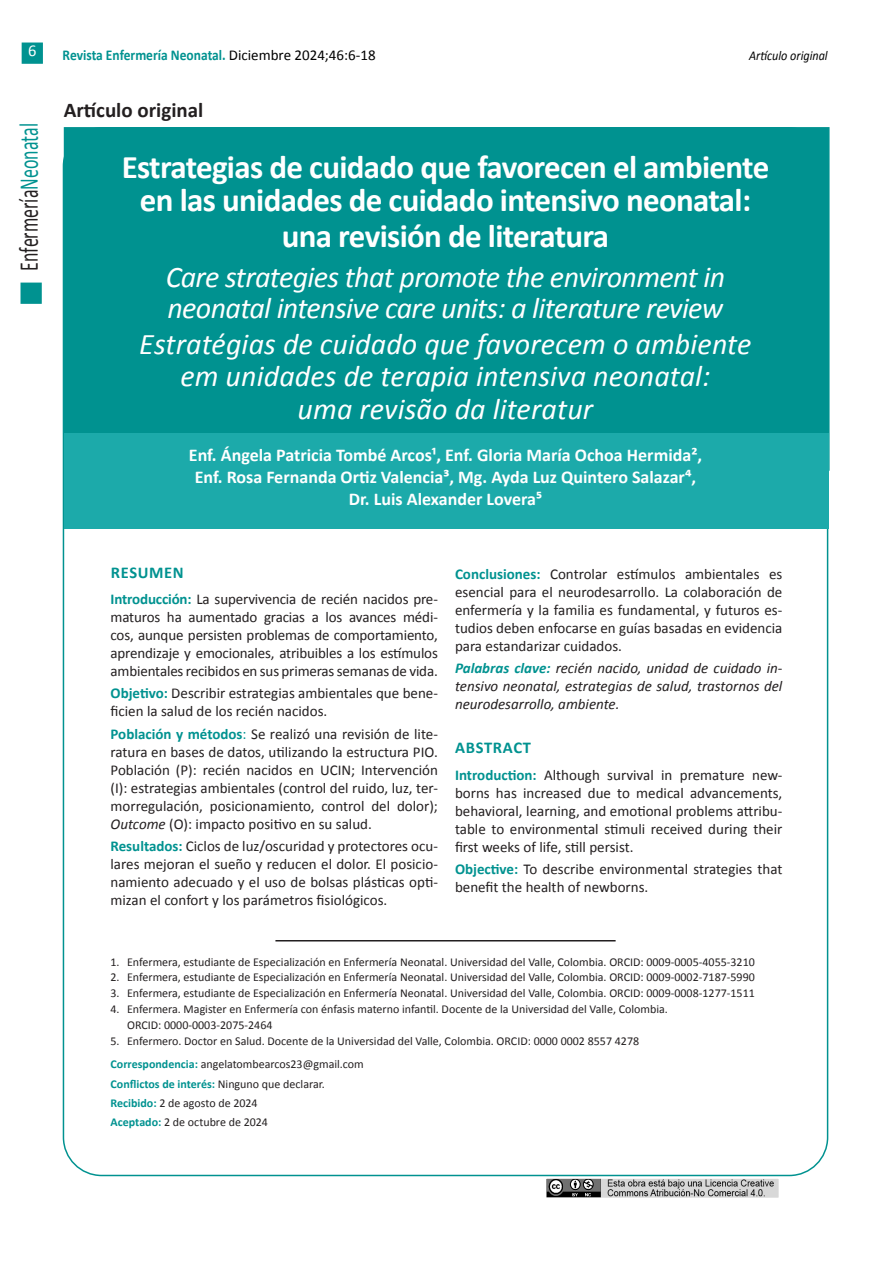
<style>
.page{position:relative;width:893px;height:1263px;background:#fff}
.page>*{position:absolute;margin:0;border:0;box-sizing:border-box;transform-origin:0 0}
.Titulo_ppalx22{font:700 33px/33px "Calibri";letter-spacing:-.02em;color:#fff;text-align:center}
.Titulo_ppalx22-2{font:italic 30px/32.2px "Calibri";letter-spacing:-.005em;color:#fff}
.t1{font:27.15px "Calibri";color:#231f20;scale:.66 1}
.Titulo_ppalx22-3{font:700 21px "Calibri";color:#231f20}
.Titulo_ppalx22-4{font:700 18px/21.6px "Calibri";color:#fff;text-align:center}
.Subtítulos_MAY_x11{font:700 16.5px "Calibri";letter-spacing:.04em;color:#009290}
.t2{font:16.5px "Calibri";color:#fff}
.t3{font:15px/18px "Calibri";color:#231f20;text-align:justify}
.t4{font:italic 15px/18px "Calibri";color:#231f20;text-align:justify}
.t5{font:700 15px "Calibri";color:#009290;scale:.9 1}
.t6{font:italic 13.5px "Calibri";color:#000;scale:.9 1}
.Pie_x8_cuadros{font:12px "Calibri";color:#231f20}
.Pie_x8_cuadros-2{font:700 12px "Calibri";color:#009290}
.s1{font-weight:400;color:#000}
.s2{color:#009290}
.s3{font-weight:700;color:#009290}
.s4{font-style:italic}
.s5{font-weight:400;color:#231f20}
</style>
<div class="page">
<div style="left:21px;top:283px;width:21px;height:21px;background:#009290;border:2px solid #009290"></div>
<div style="left:22px;top:43px;width:21px;height:21px;background:#009290;border:2px solid #009290"></div>
<div style="left:64px;top:127px;width:765px;height:344px;background:#009290"></div>
<div style="left:64px;top:433px;width:764px;height:96px;background:#1caaaa"></div>
<hr style="left:275px;top:940px;width:341px;height:1px;background:#231f20">
<img style="left:548px;top:1180px;width:229px;height:16px">
<div style="left:545px;top:1177px;width:235px;height:22px;border:2px solid #fff"></div>
<p class="t2" style="left:28px;top:40px;width:10px">6</p>
<p class="t5" style="left:63px;top:46px;width:349px">Revista Enfermería Neonatal. <span class="s1">Diciembre 2024;46:6-18</span></p>
<p class="Titulo_ppalx22-3" style="left:64px;top:96px;width:141px">Artículo original</p>
<p class="t6" style="left:749px;top:46px;width:89px">Artículo original</p>
<h3 class="t1" style="left:12px;top:271px;width:225px;rotate:-90deg">Enfermería<span class="s2">Neonatal</span></h3>
<p class="Titulo_ppalx22" style="left:122px;top:150px;width:649px">Estrategias de cuidado que favorecen el ambiente en las unidades de cuidado intensivo neonatal:</p>
<p class="Titulo_ppalx22" style="left:282px;top:219px;width:329px">una revisión de literatura</p>
<p class="Titulo_ppalx22-2" style="left:166px;top:260px;width:561px;line-height:31.5px">Care strategies that promote the environment in neonatal intensive care units: a literature review</p>
<p class="Titulo_ppalx22-2" style="left:139px;top:327px;width:614px;text-align:center">Estratégias de cuidado que favorecem o ambiente em unidades de terapia intensiva neonatal:<br>uma revisão da literatur</p>
<p class="Titulo_ppalx22-4" style="left:189px;top:445px;width:515px">Enf. Ángela Patricia Tombé Arcos¹, Enf. Gloria María Ochoa Hermida²,<br>Enf. Rosa Fernanda Ortiz Valencia³, Mg. Ayda Luz Quintero Salazar⁴,<br>Dr. Luis Alexander Lovera⁵</p>
<p class="Subtítulos_MAY_x11" style="left:111px;top:562px;width:74px">RESUMEN</p>
<p class="t3" style="left:111px;top:590px;width:329px"><span class="s3">Introducción:</span> La supervivencia de recién nacidos pre&shy;maturos ha aumentado gracias a los avances médi&shy;cos, aunque persisten problemas de comportamiento, aprendizaje y emocionales, atribuibles a los estímulos ambientales recibidos en sus primeras semanas de vida.</p>
<p class="t3" style="left:111px;top:684px;width:329px"><span class="s3">Objetivo:</span> Describir estrategias ambientales que bene&shy;ficien la salud de los recién nacidos.</p>
<p class="t3" style="left:111px;top:725px;width:329px"><span class="s3">Población y métodos</span><span class="s2">:</span> Se realizó una revisión de lite&shy;ratura en bases de datos, utilizando la estructura PIO.<br>Población (P): recién nacidos en UCIN; Intervención (I): estrategias ambientales (control del ruido, luz, ter&shy;morregulación, posicionamiento, control del dolor); <span class="s4">Outcome</span> (O): impacto positivo en su salud.</p>
<p class="t3" style="left:111px;top:837px;width:329px"><span class="s3">Resultados:</span> Ciclos de luz/oscuridad y protectores ocu&shy;lares mejoran el sueño y reducen el dolor. El posicio&shy;namiento adecuado y el uso de bolsas plásticas opti&shy;mizan el confort y los parámetros fisiológicos.</p>
<p class="t3" style="left:455px;top:565px;width:329px"><span class="s3">Conclusiones:</span> Controlar estímulos ambientales es esencial para el neurodesarrollo. La colaboración de enfermería y la familia es fundamental, y futuros es&shy;tudios deben enfocarse en guías basadas en evidencia para estandarizar cuidados.</p>
<p class="t4" style="left:455px;top:658px;width:329px"><span class="s3">Palabras clave:</span> recién nacido, unidad de cuidado in&shy;tensivo neonatal, estrategias de salud, trastornos del neurodesarrollo, ambiente.</p>
<p class="Subtítulos_MAY_x11" style="left:455px;top:737px;width:77px">ABSTRACT</p>
<p class="t3" style="left:455px;top:766px;width:329px"><span class="s3">Introduction:</span> Although survival in premature new&shy;borns has increased due to medical advancements, behavioral, learning, and emotional problems attribu&shy;table to environmental stimuli received during their first weeks of life, still persist.</p>
<p class="t3" style="left:455px;top:860px;width:329px"><span class="s3">Objective:</span> To describe environmental strategies that benefit the health of newborns.</p>
<p class="Pie_x8_cuadros" style="left:111px;top:954px;width:646px">1. Enfermera, estudiante de Especialización en Enfermería Neonatal. Universidad del Valle, Colombia. ORCID: 0009-0005-4055-3210</p>
<p class="Pie_x8_cuadros" style="left:111px;top:970px;width:646px">2. Enfermera, estudiante de Especialización en Enfermería Neonatal. Universidad del Valle, Colombia. ORCID: 0009-0002-7187-5990</p>
<p class="Pie_x8_cuadros" style="left:111px;top:986px;width:646px">3. Enfermera, estudiante de Especialización en Enfermería Neonatal. Universidad del Valle, Colombia. ORCID: 0009-0008-1277-1511</p>
<p class="Pie_x8_cuadros" style="left:111px;top:1001px;width:559px">4. Enfermera. Magister en Enfermería con énfasis materno infantil. Docente de la Universidad del Valle, Colombia.</p>
<p class="Pie_x8_cuadros" style="left:127px;top:1017px;width:147px">ORCID: 0000-0003-2075-2464</p>
<p class="Pie_x8_cuadros" style="left:111px;top:1033px;width:530px">5. Enfermero. Doctor en Salud. Docente de la Universidad del Valle, Colombia. ORCID: 0000 0002 8557 4278</p>
<p class="Pie_x8_cuadros" style="left:111px;top:1057px;width:255px"><span class="s3">Correspondencia:</span> angelatombearcos23@gmail.com</p>
<p class="Pie_x8_cuadros-2" style="left:111px;top:1076px;width:216px">Conflictos de interés: <span class="s5">Ninguno que declarar.</span></p>
<p class="Pie_x8_cuadros" style="left:111px;top:1095px;width:149px"><span class="s3">Recibido:</span> 2 de agosto de 2024</p>
<p class="Pie_x8_cuadros" style="left:111px;top:1114px;width:159px"><span class="s3">Aceptado:</span> 2 de octubre de 2024</p>
</div>
